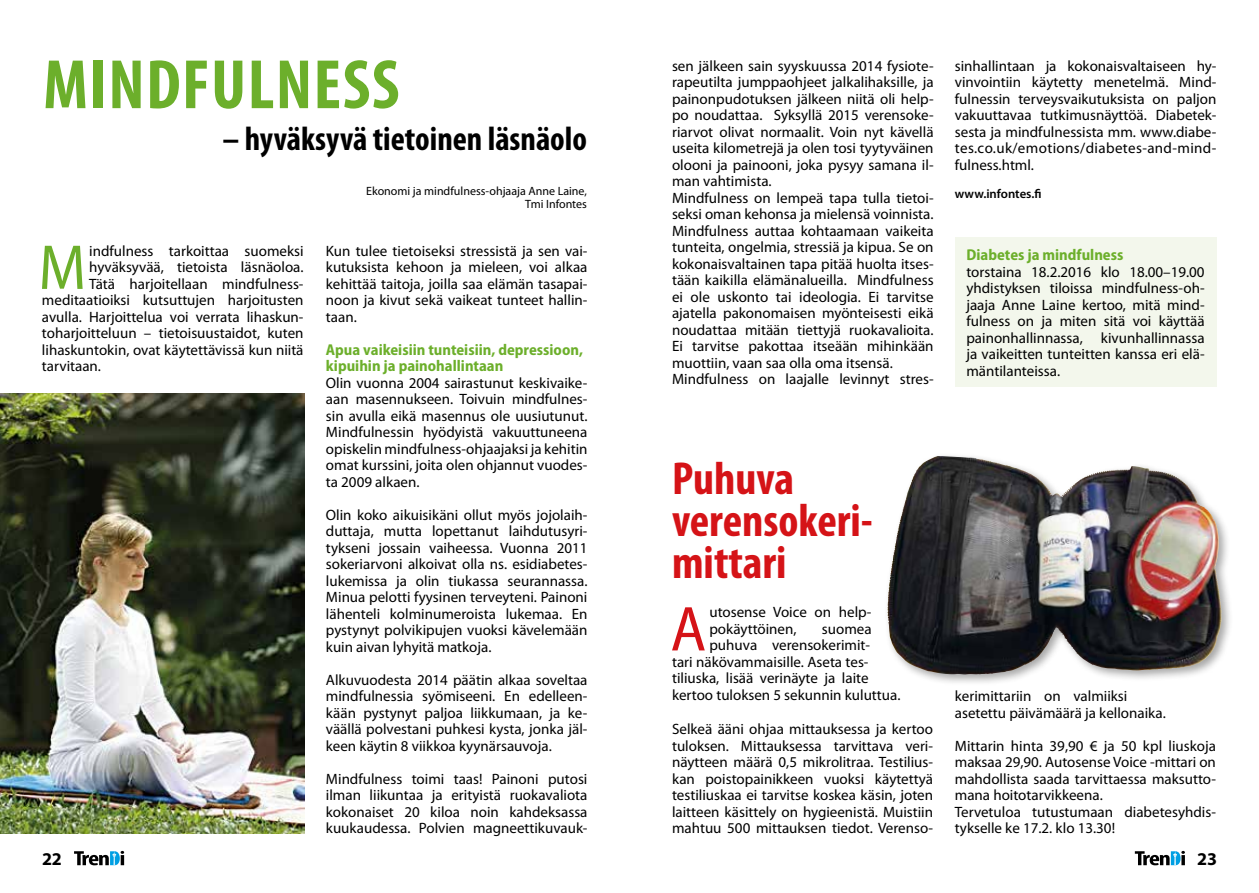
<style>
.page{position:relative;width:1259px;height:893px;background:#fff}
.page>*{position:absolute;margin:0;border:0;box-sizing:border-box;transform-origin:0 0}
.t1{font:700 condensed 70.5px "Myriad Pro";letter-spacing:.02em;color:#6caf2b}
.t2{font:semi-condensed 63.9px "Myriad Pro";color:#6caf2b}
.t3{font:semi-condensed 63.9px "Myriad Pro";color:#d51317}
.t4{font:700 condensed 46.5px/42px "Myriad Pro";color:#d51317}
.t5{font:700 condensed 33.75px "Myriad Pro";color:#000}
.t6{font:700 18px "Myriad Pro";color:#000}
.t7{font:700 semi-condensed 15.75px/16.5px "Myriad Pro";color:#6caf2b}
.t8{font:15px/16.5px "Myriad Pro";color:#000;text-align:justify}
.t9{font:600 12.75px "Myriad Pro";color:#000}
.t10{font:12px "Myriad Pro";color:#000}
</style>
<div class="page">
<svg style="left:74px;top:851px;width:50px;height:14px"></svg>
<svg style="left:1134px;top:851px;width:51px;height:14px"></svg>
<div style="left:884px;top:453px;width:349px;height:233px;background:#000;opacity:.35"></div>
<img style="left:898px;top:462px;width:26px;height:68px">
<div style="left:955px;top:237px;width:261px;height:150px;background:#f3f7ec"></div>
<img style="left:0;top:394px;width:304px;height:439px">
<p class="t8" style="left:672px;top:58px;width:263px;text-align:left">sen jälkeen sain syyskuussa 2014 fysiote&shy;rapeutilta jumppaohjeet jalkalihaksille, ja painonpudotuksen jälkeen niitä oli help&shy;po noudattaa. Syksyllä 2015 verensoke&shy;riarvot olivat normaalit. Voin nyt kävellä useita kilometrejä ja olen tosi tyytyväinen olooni ja painooni, joka pysyy samana il&shy;man vahtimista.<br>Mindfulness on lempeä tapa tulla tietoi&shy;seksi oman kehonsa ja mielensä voinnista.<br>Mindfulness auttaa kohtaamaan vaikeita tunteita, ongelmia, stressiä ja kipua. Se on kokonaisvaltainen tapa pitää huolta itses&shy;tään kaikilla elämänalueilla. Mindfulness ei ole uskonto tai ideologia. Ei tarvitse ajatella pakonomaisen myönteisesti eikä noudattaa mitään tiettyjä ruokavalioita.<br>Ei tarvitse pakottaa itseään mihinkään muottiin, vaan saa olla oma itsensä.<br>Mindfulness on laajalle levinnyt stres-</p>
<p class="t8" style="left:955px;top:58px;width:263px">sinhallintaan ja kokonaisvaltaiseen hy&shy;vinvointiin käytetty menetelmä. Mind&shy;fulnessin terveysvaikutuksista on paljon vakuuttavaa tutkimusnäyttöä. Diabetek&shy;sesta ja mindfulnessista mm. www.diabe&shy;tes.co.uk/emotions/diabetes-and-mind&shy;fulness.html.</p>
<h1 class="t1" style="left:43px;top:46px;width:358px">MINDFULNESS</h1>
<h3 class="t5" style="left:222px;top:120px;width:366px">– hyväksyvä tietoinen läsnäolo</h3>
<p class="t10" style="left:366px;top:184px;width:222px">Ekonomi ja mindfulness-ohjaaja Anne Laine,</p>
<p class="t9" style="left:955px;top:187px;width:88px">www.infontes.fi</p>
<p class="t10" style="left:525px;top:198px;width:63px">Tmi Infontes</p>
<h2 class="t2" style="left:39px;top:233px;width:49px">M</h2>
<p class="t8" style="left:89px;top:243px;width:216px">indfulness tarkoittaa suomeksi</p>
<p class="t8" style="left:326px;top:243px;width:263px">Kun tulee tietoiseksi stressistä ja sen vai&shy;kutuksista kehoon ja mieleen, voi alkaa kehittää taitoja, joilla saa elämän tasapai&shy;noon ja kivut sekä vaikeat tunteet hallin&shy;taan.</p>
<p class="t7" style="left:326px;top:342px;width:258px">Apua vaikeisiin tunteisiin, depressioon, kipuihin ja painohallintaan</p>
<p class="t8" style="left:326px;top:375px;width:263px">Olin vuonna 2004 sairastunut keskivaike&shy;aan masennukseen. Toivuin mindfulnes&shy;sin avulla eikä masennus ole uusiutunut.<br>Mindfulnessin hyödyistä vakuuttuneena opiskelin mindfulness-ohjaajaksi ja kehitin omat kurssini, joita olen ohjannut vuodes&shy;ta 2009 alkaen.</p>
<p class="t8" style="left:326px;top:507px;width:263px">Olin koko aikuisikäni ollut myös jojolaih&shy;duttaja, mutta lopettanut laihdutusyri&shy;tykseni jossain vaiheessa. Vuonna 2011 sokeriarvoni alkoivat olla ns. esidiabetes&shy;lukemissa ja olin tiukassa seurannassa.<br>Minua pelotti fyysinen terveyteni. Painoni lähenteli kolminumeroista lukemaa. En pystynyt polvikipujen vuoksi kävelemään kuin aivan lyhyitä matkoja.</p>
<p class="t8" style="left:326px;top:672px;width:263px">Alkuvuodesta 2014 päätin alkaa soveltaa mindfulnessia syömiseeni. En edelleen&shy;kään pystynyt paljoa liikkumaan, ja ke&shy;väällä polvestani puhkesi kysta, jonka jäl&shy;keen käytin 8 viikkoa kyynärsauvoja.</p>
<p class="t8" style="left:326px;top:771px;width:263px">Mindfulness toimi taas! Painoni putosi ilman liikuntaa ja erityistä ruokavaliota kokonaiset 20 kiloa noin kahdeksassa kuukaudessa. Polvien magneettikuvauk-</p>
<p class="t7" style="left:966px;top:247px;width:158px">Diabetes ja mindfulness</p>
<p class="t8" style="left:966px;top:264px;width:240px">torstaina 18.2.2016 klo 18.00–19.00 yhdistyksen tiloissa mindfulness-oh&shy;jaaja Anne Laine kertoo, mitä mind&shy;fulness on ja miten sitä voi käyttää painonhallinnassa, kivunhallinnassa ja vaikeitten tunteitten kanssa eri elä&shy;mäntilanteissa.</p>
<p class="t8" style="left:89px;top:259px;width:216px">hyväksyvää, tietoista läsnäoloa.</p>
<p class="t8" style="left:89px;top:276px;width:216px">Tätä harjoitellaan mindfulness-</p>
<p class="t8" style="left:42px;top:292px;width:263px">meditaatioiksi kutsuttujen harjoitusten</p>
<p class="t8" style="left:42px;top:309px;width:263px">avulla. Harjoittelua voi verrata lihaskun-</p>
<p class="t8" style="left:42px;top:325px;width:263px">toharjoitteluun – tietoisuustaidot, kuten</p>
<p class="t8" style="left:42px;top:342px;width:263px">lihaskuntokin, ovat käytettävissä kun niitä</p>
<p class="t8" style="left:42px;top:358px;width:61px">tarvitaan.</p>
<h3 class="t4" style="left:672px;top:458px;width:202px">Puhuva verensokeri&shy;mittari</h3>
<h2 class="t3" style="left:670px;top:594px;width:37px">A</h2>
<p class="t8" style="left:709px;top:604px;width:164px">utosense Voice on help&shy;pokäyttöinen,</p>
<p class="t8" style="left:822px;top:621px;width:51px">suomea</p>
<p class="t8" style="left:709px;top:637px;width:162px">puhuva verensokerimit-</p>
<p class="t8" style="left:672px;top:654px;width:198px">tari näkövammaisille. Aseta tes-</p>
<p class="t8" style="left:672px;top:670px;width:198px">tiliuska, lisää verinäyte ja laite</p>
<p class="t8" style="left:672px;top:687px;width:230px">kertoo tuloksen 5 sekunnin kuluttua.</p>
<p class="t8" style="left:672px;top:721px;width:263px">Selkeä ääni ohjaa mittauksessa ja kertoo tuloksen. Mittauksessa tarvittava veri&shy;näytteen määrä 0,5 mikrolitraa. Testilius&shy;kan poistopainikkeen vuoksi käytettyä testiliuskaa ei tarvitse koskea käsin, joten laitteen käsittely on hygieenistä. Muistiin mahtuu 500 mittauksen tiedot. Verenso-</p>
<p class="t8" style="left:955px;top:688px;width:212px">kerimittariin on valmiiksi asetettu päivämäärä ja kellonaika.</p>
<p class="t8" style="left:955px;top:738px;width:263px;text-align:left">Mittarin hinta 39,90 € ja 50 kpl liuskoja maksaa 29,90. Autosense Voice -mittari on mahdollista saada tarvittaessa maksutto&shy;mana hoitotarvikkeena.<br>Tervetuloa tutustumaan diabetesyhdis&shy;tykselle ke 17.2. klo 13.30!</p>
<p class="t6" style="left:42px;top:849px;width:21px">22</p>
<p class="t6" style="left:1197px;top:849px;width:21px">23</p>
</div>
